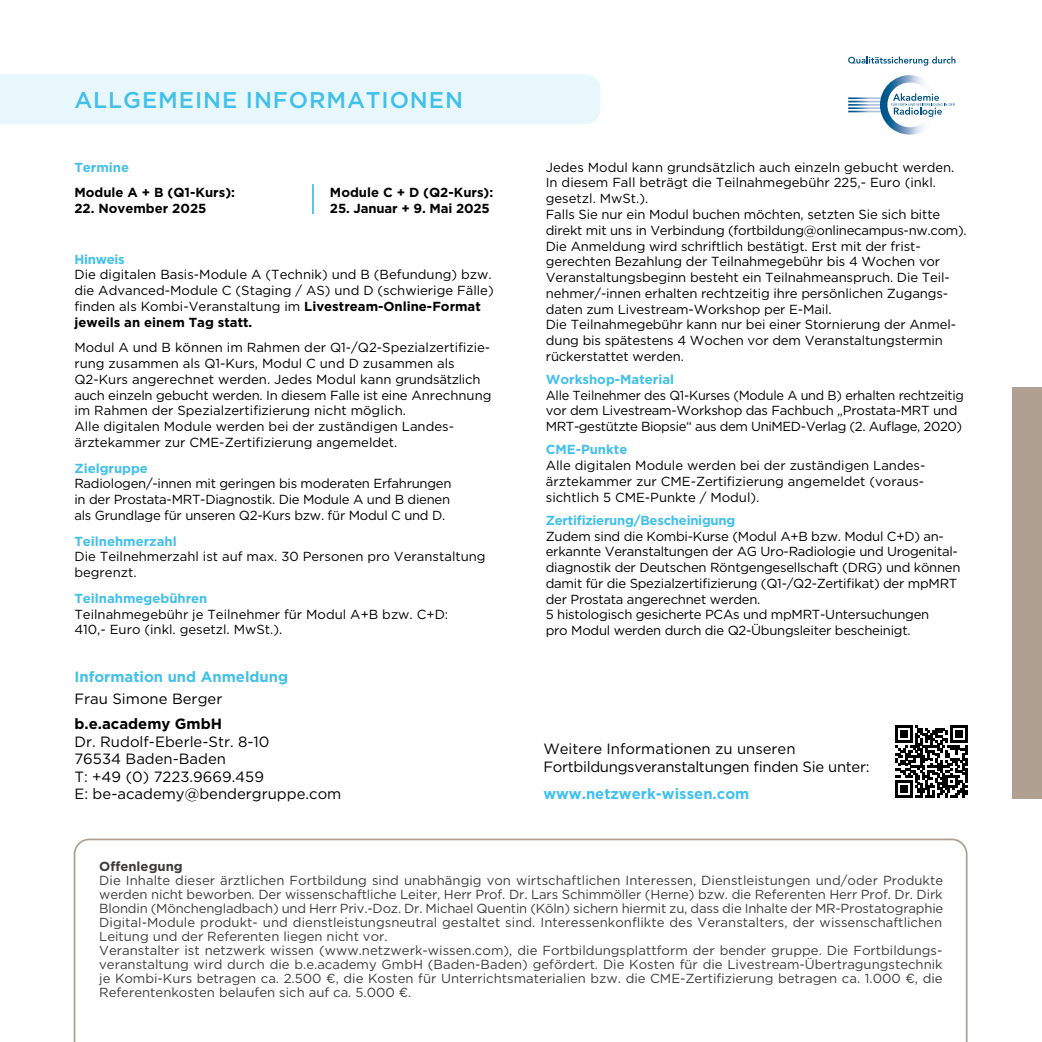
<style>
.page{position:relative;width:1042px;height:1042px;background:#fff}
.page>*{position:absolute;margin:0;border:0;box-sizing:border-box;transform-origin:0 0}
.t1{font:500 22.75px "Gotham";letter-spacing:.04em;color:#43c0ea}
.t2{font:14.88px/17.5px "Gotham";color:#000}
.t3{font:14.88px/17.5px "Gotham";letter-spacing:-.02em;color:#000}
.t4{font:700 14.88px "Gotham";color:#43c0ea}
.t5{font:700 14.88px "Gotham";color:#41c0ef}
.t6{font:700 14.88px "Gotham";color:#000}
.t7{font:13.12px/15.8px "Gotham";letter-spacing:-.01em;color:#000}
.t8{font:13.12px/14px "Gotham";color:#3d3c3b}
.t9{font:700 13.12px "Gotham";color:#43c0ea}
.t10{font:700 13.12px "Gotham";color:#000}
.t11{font:700 13.12px "Gotham";letter-spacing:-.02em;color:#43c0ea}
.t12{font:700 13.12px "Gotham";color:#3d3c3b}
.s1{font-weight:700}
</style>
<div class="page">
<svg style="left:74px;top:838px;width:893px;height:204px"></svg>
<svg style="left:848px;top:75px;width:106px;height:60px"></svg>
<svg style="left:848px;top:56px;width:107px;height:10px"></svg>
<svg style="left:895px;top:725px;width:72px;height:72px"></svg>
<div style="left:1012px;top:387px;width:30px;height:412px;background:#afa091"></div>
<div style="left:0;top:74px;width:600px;height:50px;background:#e8f7fc"></div>
<hr style="left:312px;top:184px;width:2px;height:30px;background:#43c0ea">
<h1 class="t1" style="left:74px;top:85px;width:390px">ALLGEMEINE INFORMATIONEN</h1>
<p class="t9" style="left:74px;top:158px;width:56px">Termine</p>
<p class="t10" style="left:74px;top:184px;width:162px">Module A + B (Q1-Kurs):</p>
<p class="t10" style="left:330px;top:184px;width:165px">Module C + D (Q2-Kurs):</p>
<p class="t10" style="left:74px;top:200px;width:134px">22. November 2025</p>
<p class="t10" style="left:330px;top:200px;width:161px">25. Januar + 9. Mai 2025</p>
<p class="t11" style="left:74px;top:250px;width:52px">Hinweis</p>
<p class="t7" style="left:74px;top:267px;width:421px">Die digitalen Basis-Module A (Technik) und B (Befundung) bzw. die Advanced-Module C (Staging / AS) und D (schwierige Fälle) finden als Kombi-Veranstaltung im <span class="s1">Livestream-Online-Format jeweils an einem Tag statt.</span></p>
<p class="t7" style="left:74px;top:340px;width:419px">Modul A und B können im Rahmen der Q1-/Q2-Spezialzertifizie&shy;rung zusammen als Q1-Kurs, Modul C und D zusammen als Q2-Kurs angerechnet werden. Jedes Modul kann grundsätzlich auch einzeln gebucht werden. In diesem Falle ist eine Anrechnung im Rahmen der Spezialzertifizierung nicht möglich.<br>Alle digitalen Module werden bei der zuständigen Landes&shy;ärztekammer zur CME-Zertifizierung angemeldet.</p>
<p class="t9" style="left:74px;top:459px;width:75px">Zielgruppe</p>
<p class="t7" style="left:74px;top:475px;width:379px;text-align:justify">Radiologen/-innen mit geringen bis moderaten Erfahrungen in der Prostata-MRT-Diagnostik. Die Module A und B dienen als Grundlage für unseren Q2-Kurs bzw. für Modul C und D.</p>
<p class="t9" style="left:74px;top:532px;width:104px">Teilnehmerzahl</p>
<p class="t7" style="left:74px;top:548px;width:413px">Die Teilnehmerzahl ist auf max. 30 Personen pro Veranstaltung begrenzt.</p>
<p class="t9" style="left:74px;top:589px;width:134px">Teilnahmegebühren</p>
<p class="t7" style="left:74px;top:606px;width:375px">Teilnahmegebühr je Teilnehmer für Modul A+B bzw. C+D:<br>410,- Euro (inkl. gesetzl. MwSt.).</p>
<p class="t7" style="left:546px;top:159px;width:422px">Jedes Modul kann grundsätzlich auch einzeln gebucht werden.<br>In diesem Fall beträgt die Teilnahmegebühr 225,- Euro (inkl. gesetzl. MwSt.).<br>Falls Sie nur ein Modul buchen möchten, setzten Sie sich bitte direkt mit uns in Verbindung (fortbildung@onlinecampus-nw.com).<br>Die Anmeldung wird schriftlich bestätigt. Erst mit der frist&shy;gerechten Bezahlung der Teilnahmegebühr bis 4 Wochen vor Veranstaltungsbeginn besteht ein Teilnahmeanspruch. Die Teil&shy;nehmer/-innen erhalten rechtzeitig ihre persönlichen Zugangs&shy;daten zum Livestream-Workshop per E-Mail.<br>Die Teilnahmegebühr kann nur bei einer Stornierung der Anmel&shy;dung bis spätestens 4 Wochen vor dem Veranstaltungstermin rückerstattet werden.</p>
<p class="t9" style="left:546px;top:371px;width:130px">Workshop-Material</p>
<p class="t7" style="left:546px;top:387px;width:420px">Alle Teilnehmer des Q1-Kurses (Module A und B) erhalten rechtzeitig vor dem Livestream-Workshop das Fachbuch „Prostata-MRT und<br>MRT-gestützte Biopsie“ aus dem UniMED-Verlag (2. Auflage, 2020)</p>
<p class="t9" style="left:546px;top:441px;width:83px">CME-Punkte</p>
<p class="t7" style="left:546px;top:457px;width:381px;text-align:justify">Alle digitalen Module werden bei der zuständigen Landes&shy;ärztekammer zur CME-Zertifizierung angemeldet (voraus&shy;sichtlich 5 CME-Punkte / Modul).</p>
<p class="t11" style="left:546px;top:511px;width:191px">Zertifizierung/Bescheinigung</p>
<p class="t7" style="left:546px;top:528px;width:416px">Zudem sind die Kombi-Kurse (Modul A+B bzw. Modul C+D) an&shy;erkannte Veranstaltungen der AG Uro-Radiologie und Urogenital&shy;diagnostik der Deutschen Röntgengesellschaft (DRG) und können damit für die Spezialzertifizierung (Q1-/Q2-Zertifikat) der mpMRT der Prostata angerechnet werden.<br>5 histologisch gesicherte PCAs und mpMRT-Untersuchungen<br>pro Modul werden durch die Q2-Übungsleiter bescheinigt.</p>
<p class="t4" style="left:74px;top:667px;width:215px">Information und Anmeldung</p>
<p class="t2" style="left:74px;top:690px;width:149px">Frau Simone Berger</p>
<p class="t6" style="left:74px;top:714px;width:149px">b.e.academy GmbH</p>
<p class="t2" style="left:74px;top:732px;width:268px">Dr. Rudolf-Eberle-Str. 8-10<br>76534 Baden-Baden<br>T: +49 (0) 7223.9669.459<br>E: be-academy@bendergruppe.com</p>
<p class="t3" style="left:543px;top:740px;width:328px">Weitere Informationen zu unseren<br>Fortbildungsveranstaltungen finden Sie unter:</p>
<p class="t5" style="left:543px;top:784px;width:208px">www.netzwerk-wissen.com</p>
<p class="t12" style="left:99px;top:858px;width:85px">Offenlegung</p>
<p class="t8" style="left:99px;top:873px;width:845px">Die Inhalte dieser ärztlichen Fortbildung sind unabhängig von wirtschaftlichen Interessen, Dienstleistungen und/oder Produkte werden nicht beworben. Der wissenschaftliche Leiter, Herr Prof. Dr. Lars Schimmöller (Herne) bzw. die Referenten Herr Prof. Dr. Dirk Blondin (Mönchengladbach) und Herr Priv.-Doz. Dr. Michael Quentin (Köln) sichern hiermit zu, dass die Inhalte der MR-Prostatographie Digital-Module produkt- und dienstleistungsneutral gestaltet sind. Interessenkonflikte des Veranstalters, der wissenschaftlichen Leitung und der Referenten liegen nicht vor.<br>Veranstalter ist netzwerk wissen (www.netzwerk-wissen.com), die Fortbildungsplattform der bender gruppe. Die Fortbildungs&shy;veranstaltung wird durch die b.e.academy GmbH (Baden-Baden) gefördert. Die Kosten für die Livestream-Übertragungstechnik je Kombi-Kurs betragen ca. 2.500 €, die Kosten für Unterrichtsmaterialien bzw. die CME-Zertifizierung betragen ca. 1.000 €, die Referentenkosten belaufen sich auf ca. 5.000 €.</p>
</div>
